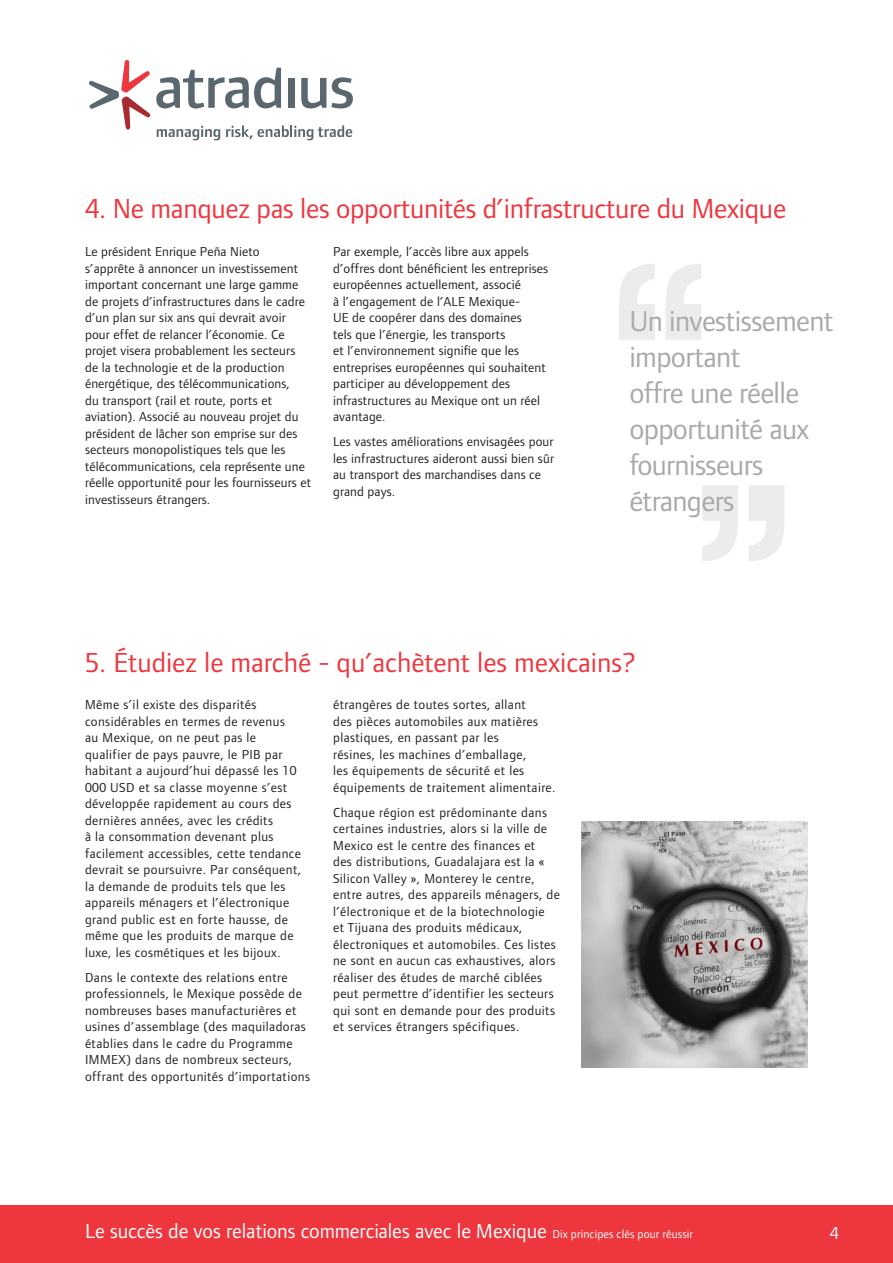
<style>
.page{position:relative;width:893px;height:1263px;background:#fff}
.page>*{position:absolute;margin:0;border:0;box-sizing:border-box;transform-origin:0 0}
.t1{font:30px/36px "Foundry Form Sans";letter-spacing:-.02em;color:#a8a9ad}
.t2{font:28.5px "Foundry Form Sans";letter-spacing:-.01em;color:#ee363e}
.t3{font:21px "Foundry Form Sans";letter-spacing:-.005em;color:#fff}
.t4{font:18px "Foundry Form Sans";color:#fff}
.t5{font:13.5px/16.5px "Foundry Form Sans";letter-spacing:.03em;color:#231f20}
.t6{font:13.5px/16.5px "Foundry Form Sans";letter-spacing:.01em;color:#231f20}
.s1{font-size:12px}
</style>
<div class="page">
<div style="left:0;top:1205px;width:893px;height:58px;background:#ee363e"></div>
<svg style="left:89px;top:60px;width:264px;height:80px"></svg>
<svg style="left:702px;top:485px;width:82px;height:76px"></svg>
<svg style="left:619px;top:264px;width:82px;height:76px"></svg>
<img style="left:581px;top:822px;width:227px;height:245px">
<h2 class="t2" style="left:85px;top:193px;width:703px">4. Ne manquez pas les opportunités d’infrastructure du Mexique</h2>
<p class="t6" style="left:85px;top:244px;width:228px">Le président Enrique Peña Nieto s’apprête à annoncer un investissement important concernant une large gamme de projets d’infrastructures dans le cadre d’un plan sur six ans qui devrait avoir pour effet de relancer l’économie. Ce projet visera probablement les secteurs de la technologie et de la production énergétique, des télécommunications,<br>du transport (rail et route, ports et aviation). Associé au nouveau projet du président de lâcher son emprise sur des secteurs monopolistiques tels que les télécommunications, cela représente une réelle opportunité pour les fournisseurs et investisseurs étrangers.</p>
<p class="t6" style="left:333px;top:243px;width:217px">Par exemple, l’accès libre aux appels d’offres dont bénéficient les entreprises européennes actuellement, associé<br>à l’engagement de l’ALE Mexique-<br>UE de coopérer dans des domaines<br>tels que l’énergie, les transports<br>et l’environnement signifie que les entreprises européennes qui souhaitent participer au développement des infrastructures au Mexique ont un réel avantage.</p>
<p class="t6" style="left:333px;top:433px;width:222px">Les vastes améliorations envisagées pour les infrastructures aideront aussi bien sûr au transport des marchandises dans ce grand pays.</p>
<h1 class="t1" style="left:629px;top:303px;width:206px">Un investissement important<br>offre une réelle opportunité aux fournisseurs étrangers</h1>
<h2 class="t2" style="left:85px;top:646px;width:552px">5. Étudiez le marché - qu’achètent les mexicains?</h2>
<p class="t5" style="left:85px;top:696px;width:218px">Même s’il existe des disparités considérables en termes de revenus au Mexique, on ne peut pas le qualifier de pays pauvre, le PIB par habitant a aujourd’hui dépassé les 10<br>000 USD et sa classe moyenne s’est développée rapidement au cours des dernières années, avec les crédits<br>à la consommation devenant plus facilement accessibles, cette tendance devrait se poursuivre. Par conséquent, la demande de produits tels que les appareils ménagers et l’électronique grand public est en forte hausse, de même que les produits de marque de luxe, les cosmétiques et les bijoux.</p>
<p class="t5" style="left:85px;top:969px;width:227px">Dans le contexte des relations entre professionnels, le Mexique possède de nombreuses bases manufacturières et usines d’assemblage (des maquiladoras établies dans le cadre du Programme IMMEX) dans de nombreux secteurs, offrant des opportunités d’importations</p>
<p class="t5" style="left:333px;top:696px;width:224px">étrangères de toutes sortes, allant<br>des pièces automobiles aux matières plastiques, en passant par les<br>résines, les machines d’emballage,<br>les équipements de sécurité et les équipements de traitement alimentaire.</p>
<p class="t5" style="left:333px;top:804px;width:228px">Chaque région est prédominante dans certaines industries, alors si la ville de Mexico est le centre des finances et<br>des distributions, Guadalajara est la « Silicon Valley », Monterey le centre, entre autres, des appareils ménagers, de l’électronique et de la biotechnologie<br>et Tijuana des produits médicaux, électroniques et automobiles. Ces listes ne sont en aucun cas exhaustives, alors réaliser des études de marché ciblées peut permettre d’identifier les secteurs qui sont en demande pour des produits et services étrangers spécifiques.</p>
<h3 class="t3" style="left:85px;top:1219px;width:610px">Le succès de vos relations commerciales avec le Mexique <span class="s1">Dix principes clés pour réussir</span></h3>
<h3 class="t4" style="left:830px;top:1223px;width:10px">4</h3>
</div>
